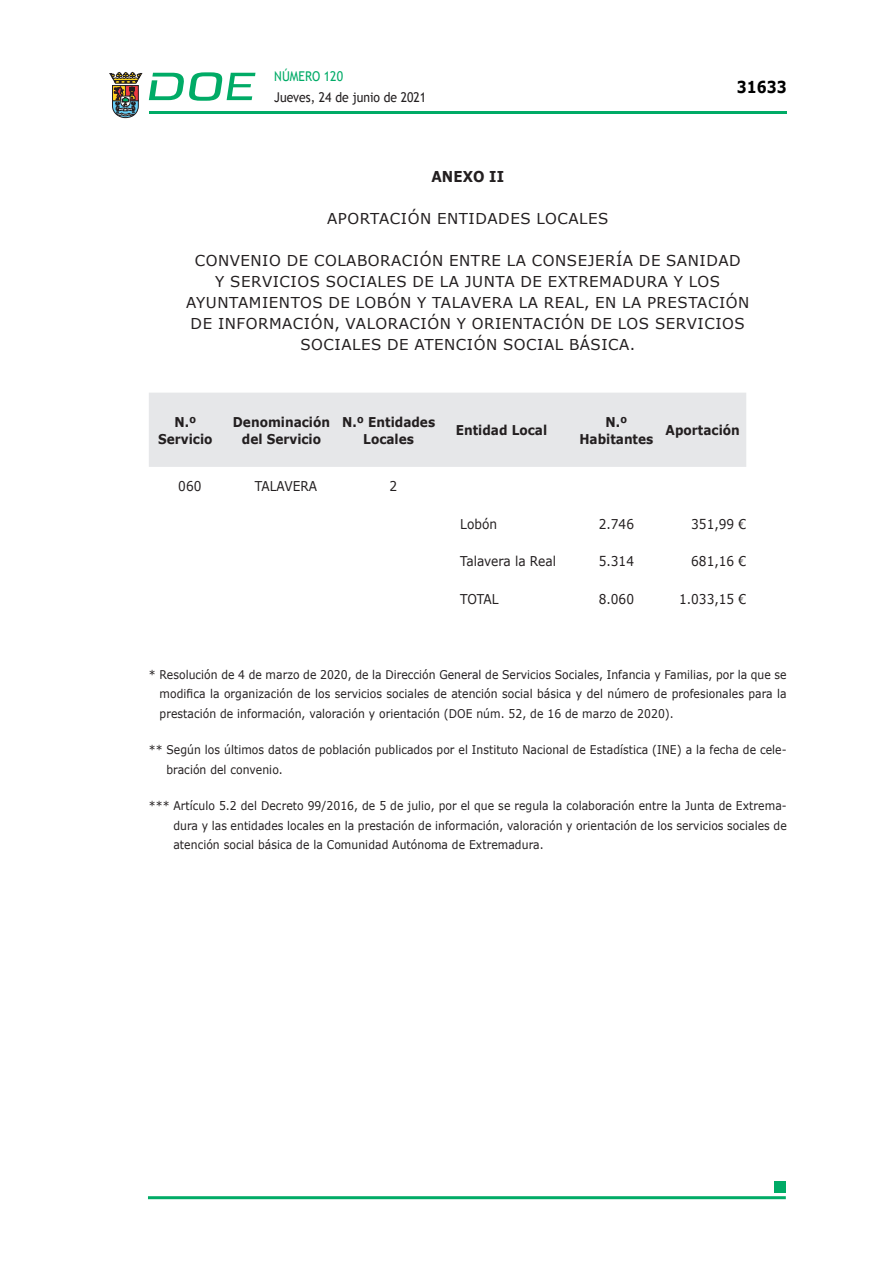
<style>
.page{position:relative;width:893px;height:1263px;background:#fff}
.page>*{position:absolute;margin:0;border:0;box-sizing:border-box;transform-origin:0 0}
.t1{font:700 16.5px "Verdana";color:#000;scale:.85 1}
.ADENDA{font:15px/21px "Verdana";letter-spacing:.035em;color:#231f20;text-align:center}
.CUERPO_DE_TEXTO{font:700 15px "Verdana";letter-spacing:.005em;color:#231f20;scale:.9 1}
.t2{font:700 13.5px/16.2px "Verdana";color:#231f20;text-align:center;scale:.9 1}
.t3{font:13.5px "Verdana";color:#231f20;scale:.9 1}
.t4{font:13.5px "Trebuchet MS";color:#231f20;scale:.9 1}
.t5{font:13.5px "Trebuchet MS";color:#00ab67;scale:.9 1}
.CUERPO_DE_TEXTO-2{font:12px/19.5px "Verdana";letter-spacing:.005em;color:#231f20;text-align:justify;scale:.9 1}
</style>
<div class="page">
<hr style="left:149px;top:111px;width:638px;height:3px;background:#00ab66">
<svg style="left:109px;top:72px;width:33px;height:46px"></svg>
<svg style="left:149px;top:72px;width:106px;height:29px"></svg>
<hr style="left:148px;top:1196px;width:638px;height:3px;background:#00ab66">
<div style="left:775px;top:1181px;width:11px;height:11px;background:#00ab66"></div>
<div style="left:149px;top:393px;width:597px;height:74px;background:#e6e7e9"></div>
<p class="t5" style="left:274px;top:67px;width:78px">NÚMERO 120</p>
<p class="t4" style="left:274px;top:88px;width:170px">Jueves, 24 de junio de 2021</p>
<h1 class="t1" style="left:737px;top:75px;width:60px">31633</h1>
<p class="CUERPO_DE_TEXTO" style="left:431px;top:165px;width:82px">ANEXO II</p>
<p class="ADENDA" style="left:327px;top:208px;width:283px">APORTACIÓN ENTIDADES LOCALES</p>
<p class="ADENDA" style="left:186px;top:250px;width:565px">CONVENIO DE COLABORACIÓN ENTRE LA CONSEJERÍA DE SANIDAD<br>Y SERVICIOS SOCIALES DE LA JUNTA DE EXTREMADURA Y LOS AYUNTAMIENTOS DE LOBÓN Y TALAVERA LA REAL, EN LA PRESTACIÓN DE INFORMACIÓN, VALORACIÓN Y ORIENTACIÓN DE LOS SERVICIOS SOCIALES DE ATENCIÓN SOCIAL BÁSICA.</p>
<p class="t2" style="left:158px;top:414px;width:62px">N.º<br>Servicio</p>
<p class="t2" style="left:233px;top:414px;width:110px">Denominación del Servicio</p>
<p class="t2" style="left:342px;top:414px;width:105px">N.º Entidades<br>Locales</p>
<p class="t2" style="left:456px;top:422px;width:103px">Entidad Local</p>
<p class="t2" style="left:579px;top:414px;width:84px">N.º<br>Habitantes</p>
<p class="t2" style="left:666px;top:422px;width:84px">Aportación</p>
<p class="t3" style="left:178px;top:477px;width:27px">060</p>
<p class="t3" style="left:255px;top:477px;width:71px">TALAVERA</p>
<p class="t3" style="left:389px;top:477px;width:10px">2</p>
<p class="t3" style="left:460px;top:514px;width:42px">Lobón</p>
<p class="t3" style="left:599px;top:514px;width:41px">2.746</p>
<p class="t3" style="left:691px;top:514px;width:63px">351,99 €</p>
<p class="t3" style="left:460px;top:552px;width:108px">Talavera la Real</p>
<p class="t3" style="left:599px;top:552px;width:41px">5.314</p>
<p class="t3" style="left:691px;top:552px;width:63px">681,16 €</p>
<p class="t3" style="left:460px;top:589px;width:44px">TOTAL</p>
<p class="t3" style="left:599px;top:589px;width:41px">8.060</p>
<p class="t3" style="left:679px;top:589px;width:76px">1.033,15 €</p>
<p class="CUERPO_DE_TEXTO-2" style="left:160px;top:664px;width:698px;text-indent:-11px">* Resolución de 4 de marzo de 2020, de la Dirección General de Servicios Sociales, Infancia y Familias, por la que se modifica la organización de los servicios sociales de atención social básica y del número de profesionales para la prestación de información, valoración y orientación (DOE núm. 52, de 16 de marzo de 2020).</p>
<p class="CUERPO_DE_TEXTO-2" style="left:167px;top:740px;width:691px;text-indent:-18px">** Según los últimos datos de población publicados por el Instituto Nacional de Estadística (INE) a la fecha de cele&shy;bración del convenio.</p>
<p class="CUERPO_DE_TEXTO-2" style="left:173px;top:796px;width:683px;text-indent:-25px">*** Artículo 5.2 del Decreto 99/2016, de 5 de julio, por el que se regula la colaboración entre la Junta de Extrema&shy;dura y las entidades locales en la prestación de información, valoración y orientación de los servicios sociales de atención social básica de la Comunidad Autónoma de Extremadura.</p>
</div>
